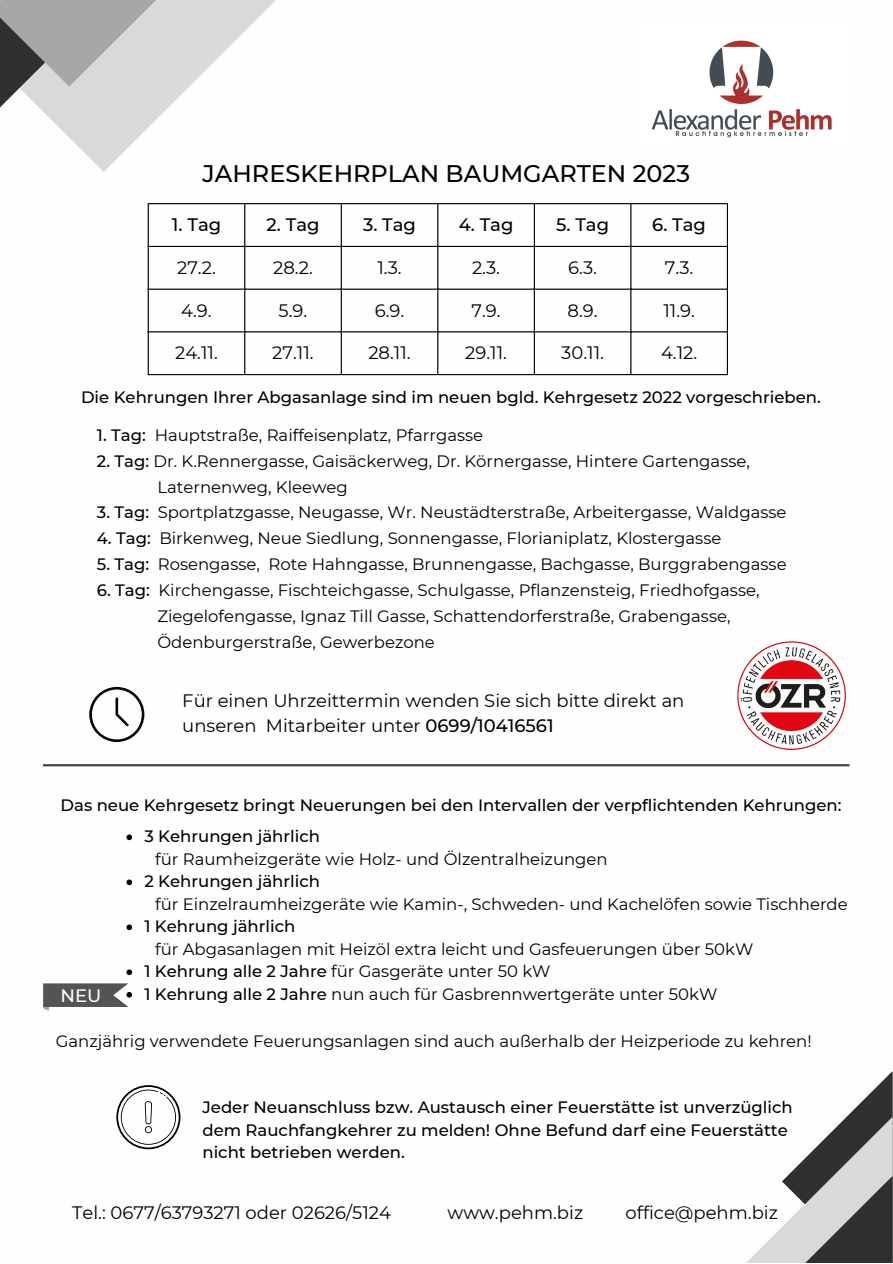
<style>
.page{position:relative;width:893px;height:1264px;background:#fff}
.page>*{position:absolute;margin:0;border:0;box-sizing:border-box;transform-origin:0 0}
.t1{font:500 24px "Montserrat";color:#000}
.t2{font:18px/24.8px "Montserrat";color:#000}
.t3{font:500 18px "Montserrat";color:#000}
.t4{font:500 18px "Montserrat";color:#fefefe}
.t5{font:16.5px/25.8px "Montserrat";color:#000}
.t6{font:500 16.5px/22.5px "Montserrat";color:#000}
.s1{font-weight:500}
</style>
<div class="page">
<svg style="left:70px;top:0;width:206px;height:172px"></svg>
<svg style="left:0;top:0;width:173px;height:138px"></svg>
<svg style="left:747px;top:1071px;width:145px;height:191px"></svg>
<img style="left:652px;top:40px;width:180px;height:98px">
<svg style="left:89px;top:687px;width:55px;height:55px"></svg>
<hr style="left:43px;top:764px;width:806px;height:2px;background:#474646">
<svg style="left:116px;top:1085px;width:64px;height:64px"></svg>
<img style="left:737px;top:641px;width:109px;height:109px">
<hr style="left:148px;top:204px;width:1px;height:170px;background:#000">
<hr style="left:244px;top:204px;width:1px;height:170px;background:#000">
<hr style="left:341px;top:204px;width:1px;height:170px;background:#000">
<hr style="left:437px;top:204px;width:1px;height:170px;background:#000">
<hr style="left:533px;top:204px;width:2px;height:170px;background:#000">
<hr style="left:630px;top:204px;width:1px;height:170px;background:#000">
<hr style="left:726px;top:204px;width:2px;height:170px;background:#000">
<hr style="left:148px;top:203px;width:580px;height:1px;background:#000">
<hr style="left:148px;top:246px;width:580px;height:1px;background:#000">
<hr style="left:148px;top:288px;width:580px;height:2px;background:#000">
<hr style="left:148px;top:331px;width:580px;height:1px;background:#000">
<hr style="left:148px;top:374px;width:580px;height:1px;background:#000">
<svg style="left:126px;top:834px;width:6px;height:6px"></svg>
<svg style="left:126px;top:879px;width:6px;height:6px"></svg>
<svg style="left:126px;top:924px;width:6px;height:6px"></svg>
<svg style="left:126px;top:969px;width:6px;height:6px"></svg>
<svg style="left:43px;top:983px;width:89px;height:27px"></svg>
<h1 class="t1" style="left:202px;top:159px;width:489px">JAHRESKEHRPLAN BAUMGARTEN 2023</h1>
<p class="t3" style="left:172px;top:214px;width:51px">1. Tag</p>
<p class="t3" style="left:266px;top:214px;width:54px">2. Tag</p>
<p class="t3" style="left:363px;top:214px;width:54px">3. Tag</p>
<p class="t3" style="left:458px;top:214px;width:56px">4. Tag</p>
<p class="t3" style="left:556px;top:214px;width:54px">5. Tag</p>
<p class="t3" style="left:652px;top:214px;width:55px">6. Tag</p>
<p class="t2" style="left:177px;top:255px;width:40px">27.2.</p>
<p class="t2" style="left:273px;top:255px;width:41px">28.2.</p>
<p class="t2" style="left:377px;top:255px;width:26px">1.3.</p>
<p class="t2" style="left:472px;top:255px;width:29px">2.3.</p>
<p class="t2" style="left:568px;top:255px;width:30px">6.3.</p>
<p class="t2" style="left:665px;top:255px;width:30px">7.3.</p>
<p class="t2" style="left:181px;top:298px;width:32px">4.9.</p>
<p class="t2" style="left:278px;top:298px;width:30px">5.9.</p>
<p class="t2" style="left:375px;top:298px;width:31px">6.9.</p>
<p class="t2" style="left:471px;top:298px;width:31px">7.9.</p>
<p class="t2" style="left:567px;top:298px;width:32px">8.9.</p>
<p class="t2" style="left:663px;top:298px;width:33px">11.9.</p>
<p class="t2" style="left:175px;top:340px;width:44px">24.11.</p>
<p class="t2" style="left:272px;top:340px;width:43px">27.11.</p>
<p class="t2" style="left:368px;top:340px;width:44px">28.11.</p>
<p class="t2" style="left:465px;top:340px;width:43px">29.11.</p>
<p class="t2" style="left:561px;top:340px;width:44px">30.11.</p>
<p class="t2" style="left:661px;top:340px;width:38px">4.12.</p>
<p class="t6" style="left:81px;top:385px;width:741px">Die Kehrungen Ihrer Abgasanlage sind im neuen bgld. Kehrgesetz 2022 vorgeschrieben.</p>
<p class="t5" style="left:97px;top:422px;width:388px"><span class="s1">1. Tag:</span> Hauptstraße, Raiffeisenplatz, Pfarrgasse</p>
<p class="t5" style="left:157px;top:448px;width:594px;text-indent:-60px"><span class="s1">2. Tag:</span> Dr. K.Rennergasse, Gaisäckerweg, Dr. Körnergasse, Hintere Gartengasse,<br>Laternenweg, Kleeweg</p>
<p class="t5" style="left:97px;top:499px;width:691px"><span class="s1">3. Tag:</span> Sportplatzgasse, Neugasse, Wr. Neustädterstraße, Arbeitergasse, Waldgasse</p>
<p class="t5" style="left:97px;top:525px;width:626px"><span class="s1">4. Tag:</span> Birkenweg, Neue Siedlung, Sonnengasse, Florianiplatz, Klostergasse</p>
<p class="t5" style="left:97px;top:551px;width:691px"><span class="s1">5. Tag:</span> Rosengasse, Rote Hahngasse, Brunnengasse, Bachgasse, Burggrabengasse</p>
<p class="t5" style="left:157px;top:577px;width:603px;text-indent:-60px"><span class="s1">6. Tag:</span> Kirchengasse, Fischteichgasse, Schulgasse, Pflanzensteig, Friedhofgasse,<br>Ziegelofengasse, Ignaz Till Gasse, Schattendorferstraße, Grabengasse,<br>Ödenburgerstraße, Gewerbezone</p>
<p class="t2" style="left:182px;top:688px;width:503px">Für einen Uhrzeittermin wenden Sie sich bitte direkt an unseren Mitarbeiter unter <span class="s1">0699/10416561</span></p>
<p class="t6" style="left:144px;top:789px;width:698px;line-height:31.5px;text-indent:-84px">Das neue Kehrgesetz bringt Neuerungen bei den Intervallen der verpflichtenden Kehrungen:<br>3 Kehrungen jährlich</p>
<p class="t6" style="left:144px;top:870px;width:177px">2 Kehrungen jährlich</p>
<p class="t6" style="left:144px;top:915px;width:152px">1 Kehrung jährlich</p>
<p class="t5" style="left:144px;top:960px;width:574px;line-height:22.5px"><span class="s1">1 Kehrung alle 2 Jahre</span> für Gasgeräte unter 50 kW<br><span class="s1">1 Kehrung alle 2 Jahre</span> nun auch für Gasbrennwertgeräte unter 50kW</p>
<p class="t5" style="left:155px;top:846px;width:454px">für Raumheizgeräte wie Holz- und Ölzentralheizungen</p>
<p class="t5" style="left:155px;top:891px;width:694px">für Einzelraumheizgeräte wie Kamin-, Schweden- und Kachelöfen sowie Tischherde</p>
<p class="t5" style="left:155px;top:936px;width:599px">für Abgasanlagen mit Heizöl extra leicht und Gasfeuerungen über 50kW</p>
<p class="t4" style="left:61px;top:984px;width:42px">NEU</p>
<p class="t5" style="left:56px;top:1027px;width:757px">Ganzjährig verwendete Feuerungsanlagen sind auch außerhalb der Heizperiode zu kehren!</p>
<p class="t6" style="left:202px;top:1095px;width:591px">Jeder Neuanschluss bzw. Austausch einer Feuerstätte ist unverzüglich dem Rauchfangkehrer zu melden! Ohne Befund darf eine Feuerstätte nicht betrieben werden.</p>
<p class="t2" style="left:72px;top:1199px;width:320px">Tel.: 0677/63793271 oder 02626/5124</p>
<p class="t2" style="left:447px;top:1199px;width:137px">www.pehm.biz</p>
<p class="t2" style="left:625px;top:1199px;width:154px">office@pehm.biz</p>
</div>
